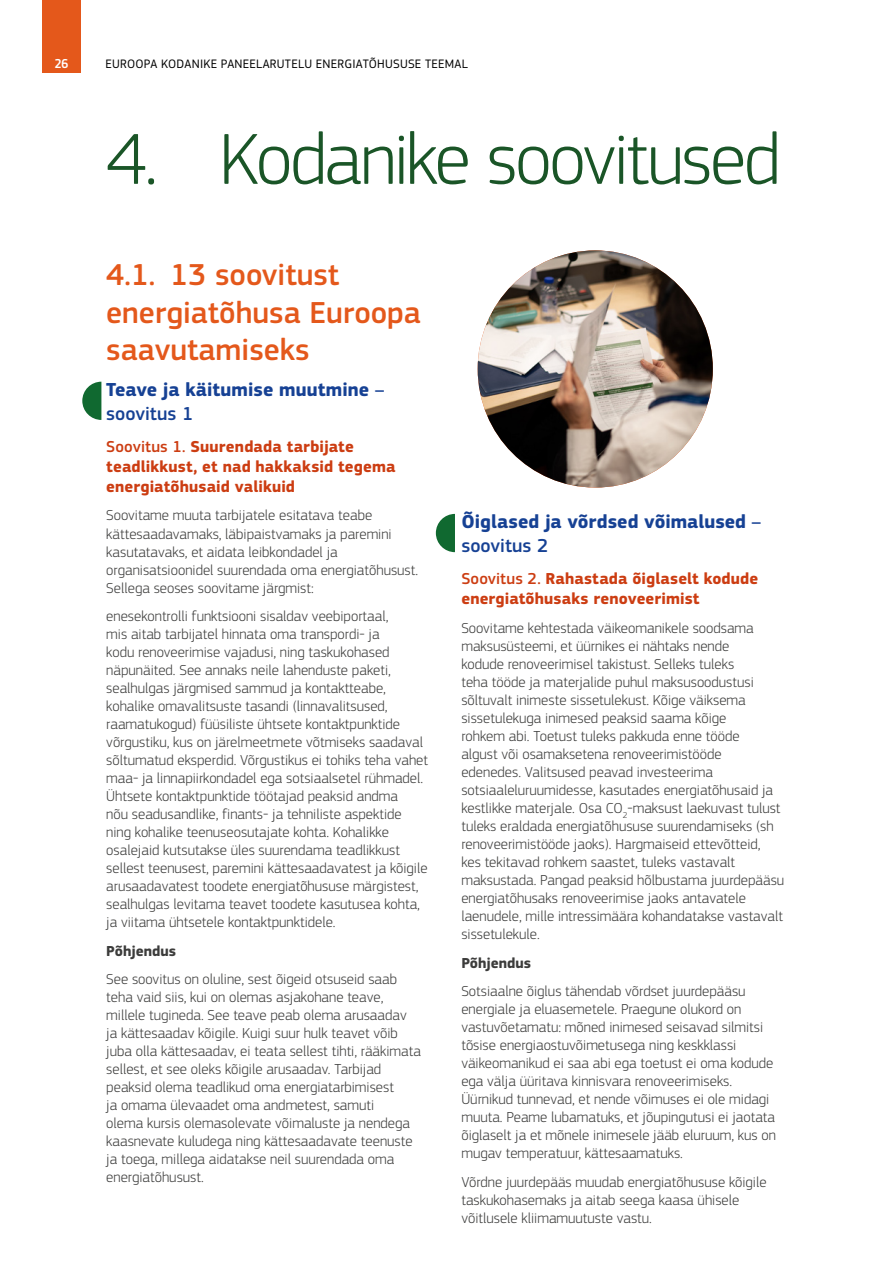
<style>
.page{position:relative;width:893px;height:1263px;background:#fff}
.page>*{position:absolute;margin:0;border:0;box-sizing:border-box;transform-origin:0 0}
.Heading_1__H1__Numbers{font:300 75px "EC Square Sans Pro";letter-spacing:-.035em;color:#1a5527}
.Heading_2__H2__numbering{font:500 31.5px/37.5px "EC Square Sans Pro";color:#e4581b}
.Heading_4__H3__NC{font:700 19.5px/23.4px "EC Square Sans Pro";color:#164194}
.Heading_4__H3{font:700 19.5px/23.4px "EC Square Sans Pro";letter-spacing:.005em;color:#164194}
.Heading_5__H4{font:700 16.5px/19.8px "EC Square Sans Pro";letter-spacing:.01em;color:#cc3d12}
.Body_text__P{font:300 15px/18px "EC Square Sans Pro";color:#3c3c3b}
.Heading_6__H5{font:700 15px "EC Square Sans Pro";color:#3c3c3b}
.t1{font:500 13.5px "EC Square Sans Cond Pro";color:#fff}
.t2{font:12.75px "EC Square Sans Pro";letter-spacing:.02em;color:#000}
.s1{font-weight:500}
</style>
<div class="page">
<div style="left:43px;top:0;width:38px;height:72px;background:#e4581b"></div>
<svg style="left:82px;top:382px;width:19px;height:38px"></svg>
<svg style="left:436px;top:514px;width:19px;height:38px"></svg>
<img style="left:478px;top:250px;width:235px;height:238px">
<p class="t1" style="left:55px;top:56px;width:15px">26</p>
<p class="t2" style="left:105px;top:56px;width:364px">EUROOPA KODANIKE PANEELARUTELU ENERGIATÕHUSUSE TEEMAL</p>
<h1 class="Heading_1__H1__Numbers" style="left:106px;top:115px;width:676px">4. Kodanike soovitused</h1>
<h2 class="Heading_2__H2__numbering" style="left:106px;top:257px;width:316px">4.1. 13 soovitust energiatõhusa Euroopa saavutamiseks</h2>
<h3 class="Heading_4__H3" style="left:106px;top:379px;width:280px">Teave ja käitumise muutmine <span class="s1">– soovitus 1</span></h3>
<h4 class="Heading_5__H4" style="left:106px;top:437px;width:291px"><span class="s1">Soovitus 1.</span> Suurendada tarbijate teadlikkust, et nad hakkaksid tegema energiatõhusaid valikuid</h4>
<p class="Body_text__P" style="left:106px;top:506px;width:313px">Soovitame muuta tarbijatele esitatava teabe kättesaadavamaks, läbipaistvamaks ja paremini kasutatavaks, et aidata leibkondadel ja organisatsioonidel suurendada oma energiatõhusust.<br>Sellega seoses soovitame järgmist:</p>
<p class="Body_text__P" style="left:106px;top:607px;width:323px">enesekontrolli funktsiooni sisaldav veebiportaal,<br>mis aitab tarbijatel hinnata oma transpordi- ja<br>kodu renoveerimise vajadusi, ning taskukohased näpunäited. See annaks neile lahenduste paketi, sealhulgas järgmised sammud ja kontaktteabe, kohalike omavalitsuste tasandi (linnavalitsused, raamatukogud) füüsiliste ühtsete kontaktpunktide võrgustiku, kus on järelmeetmete võtmiseks saadaval sõltumatud eksperdid. Võrgustikus ei tohiks teha vahet maa- ja linnapiirkondadel ega sotsiaalsetel rühmadel.<br>Ühtsete kontaktpunktide töötajad peaksid andma<br>nõu seadusandlike, finants- ja tehniliste aspektide ning kohalike teenuseosutajate kohta. Kohalikke osalejaid kutsutakse üles suurendama teadlikkust sellest teenusest, paremini kättesaadavatest ja kõigile arusaadavatest toodete energiatõhususe märgistest, sealhulgas levitama teavet toodete kasutusea kohta, ja viitama ühtsetele kontaktpunktidele.</p>
<h5 class="Heading_6__H5" style="left:106px;top:942px;width:71px">Põhjendus</h5>
<p class="Body_text__P" style="left:106px;top:970px;width:316px">See soovitus on oluline, sest õigeid otsuseid saab teha vaid siis, kui on olemas asjakohane teave, millele tugineda. See teave peab olema arusaadav ja kättesaadav kõigile. Kuigi suur hulk teavet võib juba olla kättesaadav, ei teata sellest tihti, rääkimata sellest, et see oleks kõigile arusaadav. Tarbijad peaksid olema teadlikud oma energiatarbimisest<br>ja omama ülevaadet oma andmetest, samuti<br>olema kursis olemasolevate võimaluste ja nendega kaasnevate kuludega ning kättesaadavate teenuste ja toega, millega aidatakse neil suurendada oma energiatõhusust.</p>
<h3 class="Heading_4__H3__NC" style="left:461px;top:511px;width:301px">Õiglased ja võrdsed võimalused <span class="s1">– soovitus 2</span></h3>
<h4 class="Heading_5__H4" style="left:461px;top:570px;width:298px"><span class="s1">Soovitus 2.</span> Rahastada õiglaselt kodude energiatõhusaks renoveerimist</h4>
<p class="Body_text__P" style="left:461px;top:619px;width:324px">Soovitame kehtestada väikeomanikele soodsama maksusüsteemi, et üürnikes ei nähtaks nende<br>kodude renoveerimisel takistust. Selleks tuleks<br>teha tööde ja materjalide puhul maksusoodustusi sõltuvalt inimeste sissetulekust. Kõige väiksema sissetulekuga inimesed peaksid saama kõige<br>rohkem abi. Toetust tuleks pakkuda enne tööde<br>algust või osamaksetena renoveerimistööde edenedes. Valitsused peavad investeerima sotsiaaleluruumidesse, kasutades energiatõhusaid ja kestlikke materjale. Osa CO<sub>2</sub>-maksust laekuvast tulust tuleks eraldada energiatõhususe suurendamiseks (sh renoveerimistööde jaoks). Hargmaiseid ettevõtteid,<br>kes tekitavad rohkem saastet, tuleks vastavalt maksustada. Pangad peaksid hõlbustama juurdepääsu energiatõhusaks renoveerimise jaoks antavatele laenudele, mille intressimäära kohandatakse vastavalt sissetulekule.</p>
<h5 class="Heading_6__H5" style="left:461px;top:953px;width:71px">Põhjendus</h5>
<p class="Body_text__P" style="left:461px;top:982px;width:316px">Sotsiaalne õiglus tähendab võrdset juurdepääsu energiale ja eluasemetele. Praegune olukord on vastuvõetamatu: mõned inimesed seisavad silmitsi tõsise energiaostuvõimetusega ning keskklassi väikeomanikud ei saa abi ega toetust ei oma kodude ega välja üüritava kinnisvara renoveerimiseks.<br>Üürnikud tunnevad, et nende võimuses ei ole midagi muuta. Peame lubamatuks, et jõupingutusi ei jaotata õiglaselt ja et mõnele inimesele jääb eluruum, kus on mugav temperatuur, kättesaamatuks.</p>
<p class="Body_text__P" style="left:461px;top:1173px;width:307px">Võrdne juurdepääs muudab energiatõhususe kõigile taskukohasemaks ja aitab seega kaasa ühisele võitlusele kliimamuutuste vastu.</p>
</div>
